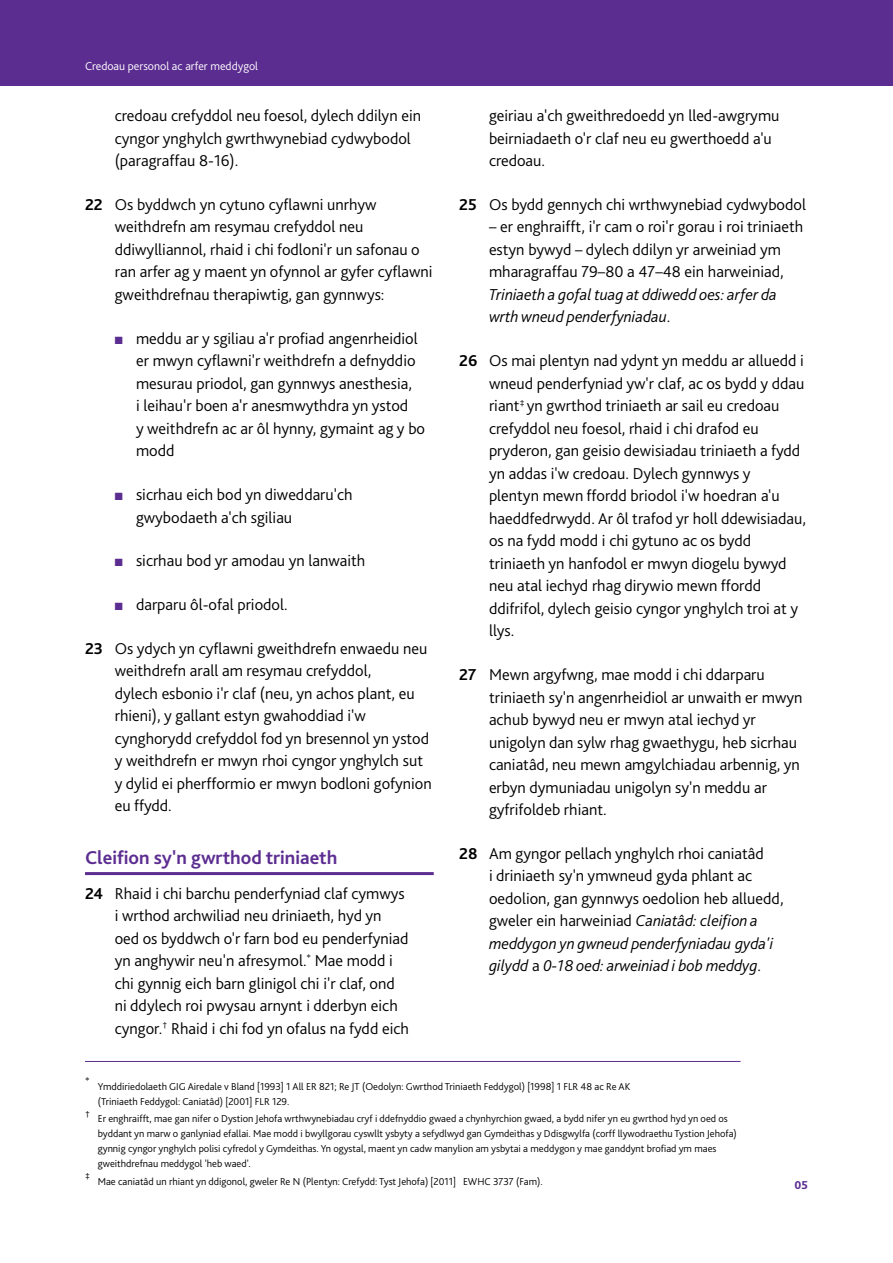
<style>
.page{position:relative;width:893px;height:1263px;background:#fff}
.page>*{position:absolute;margin:0;border:0;box-sizing:border-box;transform-origin:0 0}
.t1{font:700 19.5px "Bliss 2";color:#5c2d91}
.t2{font:300 16.5px/22.5px "Bliss 2";color:#000}
.t3{font:italic 300 16.5px/22.5px "Bliss 2";color:#000}
.t4{font:300 12px "Bliss 2";color:#fff}
.t5{font:800 12px "Bliss 2";color:#5c2d91}
.t6{font:300 10.5px/15px "Bliss 2";color:#000}
.t7{font:300 9.6px "Bliss 2";color:#000}
.s1{font-weight:700}
.s2{color:#5c2d91}
.s3{font-style:normal}
.s4{font-style:italic}
</style>
<div class="page">
<div style="left:0;top:0;width:893px;height:85px;background:#5c2d91"></div>
<hr style="left:85px;top:872px;width:349px;height:3px;background:#5c2d91">
<hr style="left:85px;top:1061px;width:656px;height:1px;background:#5c2d91">
<p class="t4" style="left:85px;top:59px;width:175px">Credoau personol ac arfer meddygol</p>
<p class="t2" style="left:115px;top:104px;width:308px">credoau crefyddol neu foesol, dylech ddilyn ein cyngor ynghylch gwrthwynebiad cydwybodol (paragraffau 8-16).</p>
<p class="t2" style="left:115px;top:193px;width:319px;text-indent:-30px"><span class="s1">22</span> Os byddwch yn cytuno cyflawni unrhyw weithdrefn am resymau crefyddol neu ddiwylliannol, rhaid i chi fodloni'r un safonau o ran arfer ag y maent yn ofynnol ar gyfer cyflawni gweithdrefnau therapiwtig, gan gynnwys:</p>
<p class="t2" style="left:136px;top:327px;width:291px;text-indent:-21px"><span class="s2">■</span> meddu ar y sgiliau a'r profiad angenrheidiol er mwyn cyflawni'r weithdrefn a defnyddio mesurau priodol, gan gynnwys anesthesia,<br>i leihau'r boen a'r anesmwythdra yn ystod<br>y weithdrefn ac ar ôl hynny, gymaint ag y bo modd</p>
<p class="t2" style="left:136px;top:483px;width:218px;text-indent:-21px"><span class="s2">■</span> sicrhau eich bod yn diweddaru'ch gwybodaeth a'ch sgiliau</p>
<p class="t2" style="left:115px;top:549px;width:252px"><span class="s2">■</span> sicrhau bod yr amodau yn lanwaith</p>
<p class="t2" style="left:115px;top:593px;width:174px"><span class="s2">■</span> darparu ôl-ofal priodol.</p>
<p class="t2" style="left:115px;top:637px;width:318px;text-indent:-30px"><span class="s1">23</span> Os ydych yn cyflawni gweithdrefn enwaedu neu weithdrefn arall am resymau crefyddol,<br>dylech esbonio i'r claf (neu, yn achos plant, eu rhieni), y gallant estyn gwahoddiad i'w cynghorydd crefyddol fod yn bresennol yn ystod y weithdrefn er mwyn rhoi cyngor ynghylch sut y dylid ei pherfformio er mwyn bodloni gofynion eu ffydd.</p>
<p class="t1" style="left:85px;top:845px;width:254px">Cleifion sy'n gwrthod triniaeth</p>
<p class="t2" style="left:115px;top:882px;width:296px;text-indent:-30px"><span class="s1">24</span> Rhaid i chi barchu penderfyniad claf cymwys i wrthod archwiliad neu driniaeth, hyd yn oed os byddwch o'r farn bod eu penderfyniad yn anghywir neu'n afresymol.<sup>*</sup> Mae modd i chi gynnig eich barn glinigol chi i'r claf, ond ni ddylech roi pwysau arnynt i dderbyn eich cyngor.<sup>†</sup> Rhaid i chi fod yn ofalus na fydd eich</p>
<p class="t2" style="left:489px;top:104px;width:292px">geiriau a'ch gweithredoedd yn lled-awgrymu beirniadaeth o'r claf neu eu gwerthoedd a'u credoau.</p>
<p class="t2" style="left:459px;top:193px;width:348px"><span class="s1">25</span> Os bydd gennych chi wrthwynebiad cydwybodol</p>
<p class="t2" style="left:489px;top:215px;width:316px">– er enghraifft, i'r cam o roi'r gorau i roi triniaeth estyn bywyd – dylech ddilyn yr arweiniad ym mharagraffau 79–80 a 47–48 ein harweiniad,</p>
<p class="t3" style="left:489px;top:283px;width:289px">Triniaeth a gofal tuag at ddiwedd oes: arfer da wrth wneud penderfyniadau<span class="s3">.</span></p>
<p class="t2" style="left:489px;top:349px;width:319px;text-indent:-30px"><span class="s1">26</span> Os mai plentyn nad ydynt yn meddu ar alluedd i wneud penderfyniad yw'r claf, ac os bydd y ddau riant<sup>‡</sup> yn gwrthod triniaeth ar sail eu credoau crefyddol neu foesol, rhaid i chi drafod eu pryderon, gan geisio dewisiadau triniaeth a fydd yn addas i'w credoau. Dylech gynnwys y<br>plentyn mewn ffordd briodol i'w hoedran a'u haeddfedrwydd. Ar ôl trafod yr holl ddewisiadau, os na fydd modd i chi gytuno ac os bydd triniaeth yn hanfodol er mwyn diogelu bywyd neu atal iechyd rhag dirywio mewn ffordd ddifrifol, dylech geisio cyngor ynghylch troi at y llys.</p>
<p class="t2" style="left:489px;top:663px;width:315px;text-indent:-30px"><span class="s1">27</span> Mewn argyfwng, mae modd i chi ddarparu triniaeth sy'n angenrheidiol ar unwaith er mwyn achub bywyd neu er mwyn atal iechyd yr unigolyn dan sylw rhag gwaethygu, heb sicrhau caniatâd, neu mewn amgylchiadau arbennig, yn erbyn dymuniadau unigolyn sy'n meddu ar gyfrifoldeb rhiant.</p>
<p class="t2" style="left:489px;top:842px;width:296px;text-indent:-30px"><span class="s1">28</span> Am gyngor pellach ynghylch rhoi caniatâd<br>i driniaeth sy'n ymwneud gyda phlant ac oedolion, gan gynnwys oedolion heb alluedd, gweler ein harweiniad <span class="s4">Caniatâd: cleifion a meddygon yn gwneud penderfyniadau gyda'i gilydd</span> a <span class="s4">0-18 oed: arweiniad i bob meddyg</span>.</p>
<p class="t7" style="left:85px;top:1075px;width:6px">*</p>
<p class="t6" style="left:98px;top:1078px;width:534px">Ymddiriedolaeth GIG Airedale v Bland [1993] 1 All ER 821; Re JT (Oedolyn: Gwrthod Triniaeth Feddygol) [1998] 1 FLR 48 ac Re AK (Triniaeth Feddygol: Caniatâd) [2001] FLR 129.</p>
<p class="t7" style="left:85px;top:1107px;width:6px">†</p>
<p class="t6" style="left:98px;top:1111px;width:641px">Er enghraifft, mae gan nifer o Dystion Jehofa wrthwynebiadau cryf i ddefnyddio gwaed a chynhyrchion gwaed, a bydd nifer yn eu gwrthod hyd yn oed os byddant yn marw o ganlyniad efallai. Mae modd i bwyllgorau cyswllt ysbyty a sefydlwyd gan Gymdeithas y Ddisgwylfa (corff llywodraethu Tystion Jehofa) gynnig cyngor ynghylch polisi cyfredol y Gymdeithas. Yn ogystal, maent yn cadw manylion am ysbytai a meddygon y mae ganddynt brofiad ym maes gweithdrefnau meddygol 'heb waed'.</p>
<p class="t7" style="left:85px;top:1170px;width:6px">‡</p>
<p class="t6" style="left:98px;top:1173px;width:446px">Mae caniatâd un rhiant yn ddigonol, gweler Re N (Plentyn: Crefydd: Tyst Jehofa) [2011] EWHC 3737 (Fam).</p>
<p class="t5" style="left:794px;top:1177px;width:15px">05</p>
</div>
